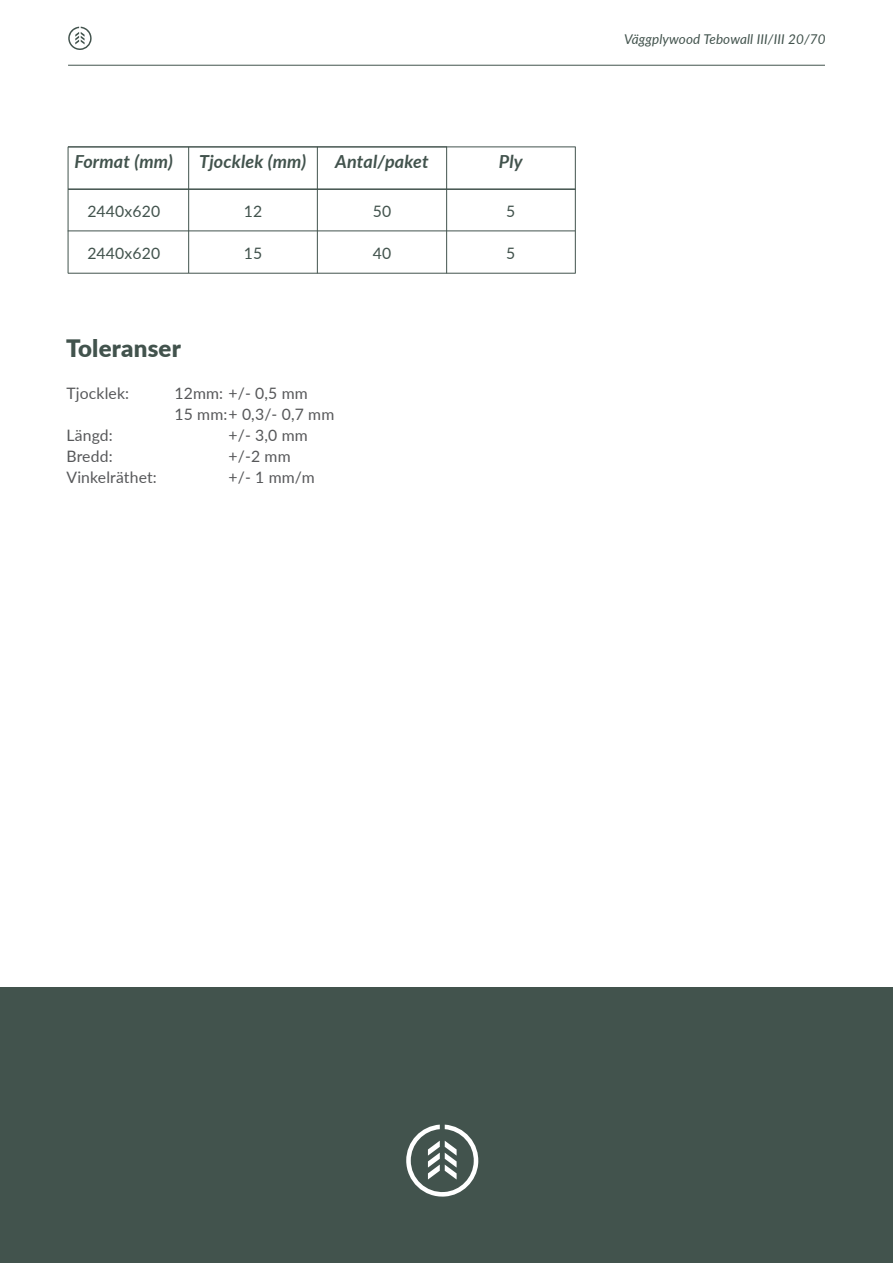
<style>
.page{position:relative;width:893px;height:1263px;background:#fff}
.page>*{position:absolute;margin:0;border:0;box-sizing:border-box;transform-origin:0 0}
.RUBRIKER{font:900 24px "Lato";letter-spacing:.01em;color:#42534d}
.RUBRIKER_TABELL{font:italic 700 18px "Lato";letter-spacing:.01em;color:#42534d}
.BRÖDTEXT{font:15.75px "Lato";letter-spacing:.01em;color:#57585a}
.BRÖD_TABELL{font:15.75px "Lato";letter-spacing:.01em;color:#42534d}
.SIDHUVUD_PRODUKTNAMN{font:italic 13.5px "Lato";letter-spacing:.01em;color:#42534d}
</style>
<div class="page">
<div style="left:0;top:987px;width:893px;height:276px;background:#42534d"></div>
<svg style="left:406px;top:1124px;width:73px;height:73px"></svg>
<hr style="left:68px;top:188px;width:507px;height:2px;background:#42534d">
<hr style="left:68px;top:231px;width:507px;height:1px;background:#42534d">
<hr style="left:68px;top:273px;width:507px;height:1px;background:#42534d">
<hr style="left:317px;top:147px;width:1px;height:126px;background:#42534d">
<hr style="left:188px;top:147px;width:1px;height:126px;background:#42534d">
<hr style="left:446px;top:147px;width:1px;height:126px;background:#42534d">
<svg style="left:68px;top:27px;width:24px;height:23px"></svg>
<hr style="left:68px;top:65px;width:757px;height:1px;background:#42534d">
<hr style="left:68px;top:147px;width:1px;height:126px;background:#42534d">
<hr style="left:68px;top:147px;width:507px;height:1px;background:#42534d">
<hr style="left:575px;top:147px;width:1px;height:126px;background:#42534d">
<p class="RUBRIKER_TABELL" style="left:74px;top:148px;width:100px">Format (mm)</p>
<p class="RUBRIKER_TABELL" style="left:199px;top:148px;width:109px">Tjocklek (mm)</p>
<p class="RUBRIKER_TABELL" style="left:335px;top:148px;width:95px">Antal/paket</p>
<p class="BRÖD_TABELL" style="left:87px;top:200px;width:74px">2440x620</p>
<p class="BRÖD_TABELL" style="left:87px;top:242px;width:74px">2440x620</p>
<p class="BRÖD_TABELL" style="left:373px;top:242px;width:20px">40</p>
<p class="BRÖD_TABELL" style="left:244px;top:200px;width:20px">12</p>
<p class="BRÖD_TABELL" style="left:373px;top:200px;width:20px">50</p>
<p class="BRÖD_TABELL" style="left:244px;top:242px;width:20px">15</p>
<p class="RUBRIKER" style="left:66px;top:330px;width:116px">Toleranser</p>
<p class="BRÖDTEXT" style="left:67px;top:382px;width:64px">Tjocklek:</p>
<p class="BRÖDTEXT" style="left:175px;top:382px;width:135px">12mm: +/- 0,5 mm</p>
<p class="BRÖDTEXT" style="left:175px;top:403px;width:161px">15 mm:+ 0,3/- 0,7 mm</p>
<p class="BRÖDTEXT" style="left:67px;top:424px;width:48px">Längd:</p>
<p class="BRÖDTEXT" style="left:229px;top:424px;width:81px">+/- 3,0 mm</p>
<p class="BRÖDTEXT" style="left:67px;top:445px;width:48px">Bredd:</p>
<p class="BRÖDTEXT" style="left:229px;top:445px;width:64px">+/-2 mm</p>
<p class="BRÖDTEXT" style="left:67px;top:466px;width:92px">Vinkelräthet:</p>
<p class="BRÖDTEXT" style="left:229px;top:466px;width:88px">+/- 1 mm/m</p>
<p class="RUBRIKER_TABELL" style="left:499px;top:148px;width:25px">Ply</p>
<p class="BRÖD_TABELL" style="left:506px;top:200px;width:11px">5</p>
<p class="BRÖD_TABELL" style="left:506px;top:242px;width:11px">5</p>
<p class="SIDHUVUD_PRODUKTNAMN" style="left:624px;top:29px;width:203px">Väggplywood Tebowall III/III 20/70</p>
</div>
